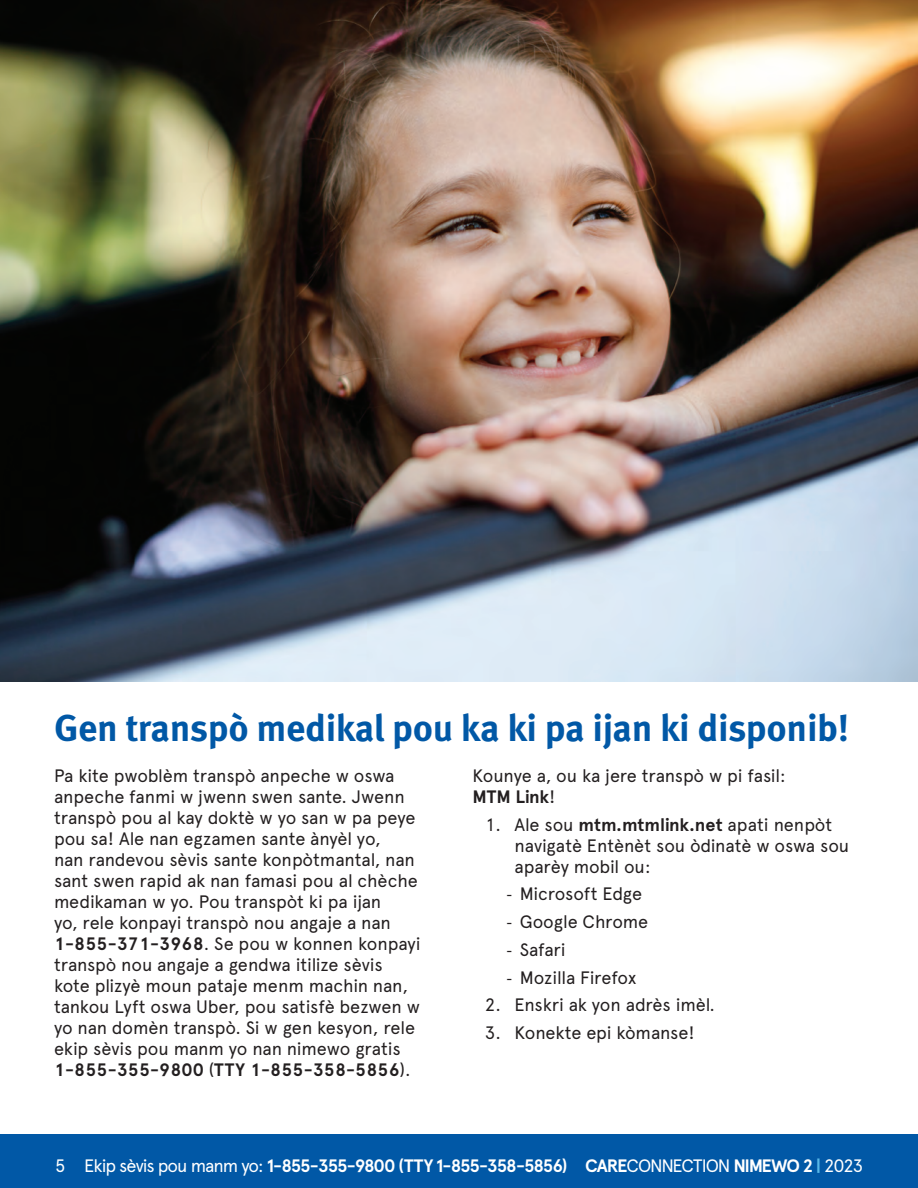
<style>
.page{position:relative;width:918px;height:1188px;background:#fff}
.page>*{position:absolute;margin:0;border:0;box-sizing:border-box;transform-origin:0 0}
.Header_with_span{font:700 37.5px "Meta Pro";letter-spacing:-.01em;color:#0158a6}
.Body{font:18px/21px "Apercu Pro";letter-spacing:-.01em;color:#231f20}
.t1{font:700 18px "Apercu Pro";letter-spacing:-.06em;color:#fff}
.s1{font-weight:700}
.s2{font-family:"Calluna"}
.s3{font-weight:400}
.s4{color:#58b7e7}
</style>
<div class="page">
<div style="left:0;top:1134px;width:918px;height:54px;background:#0158a6"></div>
<img style="left:0;top:0;width:918px;height:681px">
<p class="Header_with_span" style="left:54px;top:698px;width:797px">Gen transpò medikal pou ka ki pa ijan ki disponib!</p>
<p class="Body" style="left:54px;top:763px;width:368px">Pa kite pwoblèm transpò anpeche w oswa anpeche fanmi w jwenn swen sante. Jwenn transpò pou al kay doktè w yo san w pa peye pou sa! Ale nan egzamen sante ànyèl yo,<br>nan randevou sèvis sante konpòtmantal, nan sant swen rapid ak nan famasi pou al chèche medikaman w yo. Pou transpòt ki pa ijan<br>yo, rele konpayi transpò nou angaje a nan <span class="s1">1-855-371-3968</span>. Se pou w konnen konpayi transpò nou angaje a gendwa itilize sèvis kote plizyè moun pataje menm machin nan, tankou Lyft oswa Uber, pou satisfè bezwen w yo nan domèn transpò. Si w gen kesyon, rele ekip sèvis pou manm yo nan nimewo gratis <span class="s1">1-855-355-9800</span> (<span class="s1">TTY 1-855-358-5856</span>).</p>
<p class="Body" style="left:472px;top:764px;width:315px">Kounye a, ou ka jere transpò w pi fasil:<br><span class="s1">MTM Link</span>!</p>
<p class="Body" style="left:514px;top:812px;width:336px;text-indent:-30px">1. Ale sou <span class="s1">mtm.mtmlink.net</span> apati nenpòt navigatè Entènèt sou òdinatè w oswa sou aparèy mobil ou:</p>
<p class="Body" style="left:506px;top:882px;width:138px"><span class="s2">-</span> Microsoft Edge</p>
<p class="Body" style="left:506px;top:910px;width:143px"><span class="s2">-</span> Google Chrome</p>
<p class="Body" style="left:506px;top:937px;width:61px"><span class="s2">-</span> Safari</p>
<p class="Body" style="left:506px;top:965px;width:131px"><span class="s2">-</span> Mozilla Firefox</p>
<p class="Body" style="left:484px;top:993px;width:232px">2. Enskri ak yon adrès imèl.</p>
<p class="Body" style="left:484px;top:1021px;width:212px">3. Konekte epi kòmanse!</p>
<p class="t1" style="left:55px;top:1152px;width:810px"><span class="s3">5 Ekip sèvis pou manm yo:</span> 1-855-355-9800 (TTY 1-855-358-5856) CARE<span class="s3">CONNECTION</span> NIMEWO 2 <span class="s4">|</span> <span class="s3">2023</span></p>
</div>
